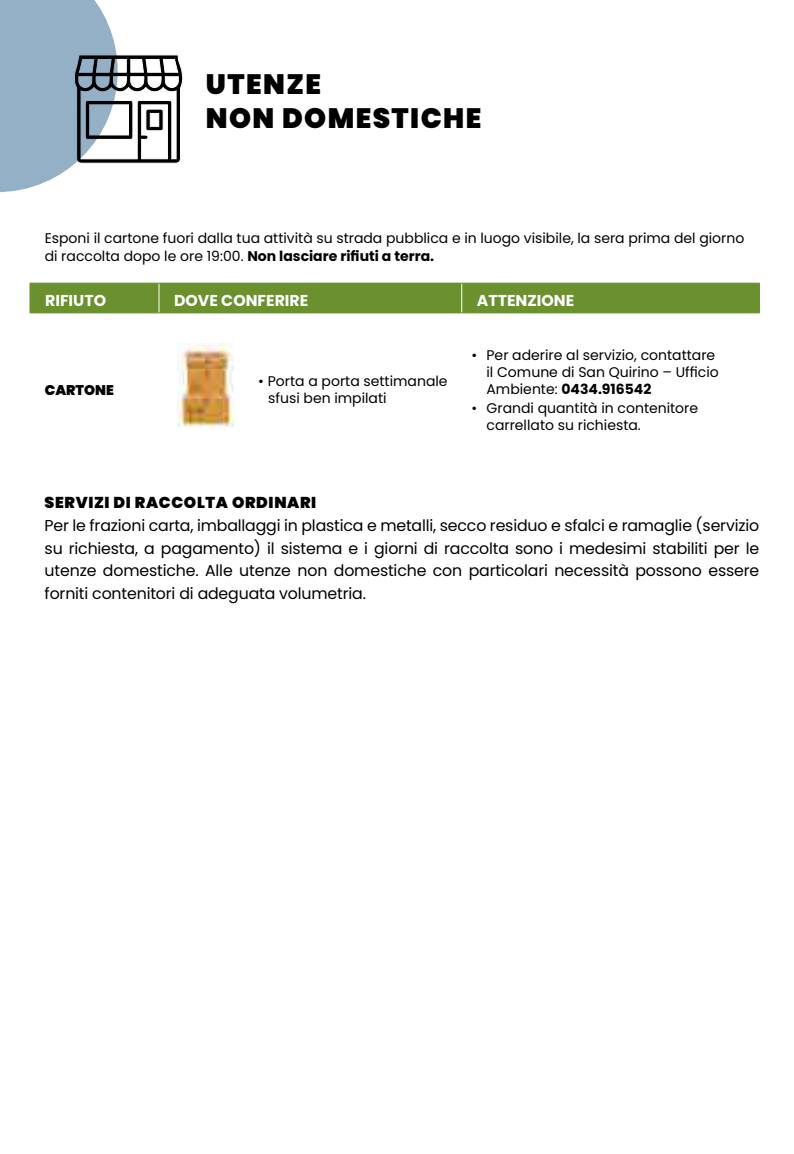
<style>
.page{position:relative;width:794px;height:1154px;background:#fff}
.page>*{position:absolute;margin:0;border:0;box-sizing:border-box;transform-origin:0 0}
.t1{font:900 28px/33.6px "Poppins";letter-spacing:.05em;color:#000}
.t2{font:15.75px/22.8px "Poppins";letter-spacing:-.01em;color:#000;text-align:justify}
.t3{font:700 15.75px "Poppins";color:#fff}
.t4{font:900 15.75px "Poppins";letter-spacing:.04em;color:#000}
.t5{font:14px/16.8px "Poppins";color:#000}
.t6{font:900 14px "Poppins";color:#000}
.s1{font-weight:700}
</style>
<div class="page">
<img style="left:178px;top:344px;width:56px;height:84px">
<div style="left:31px;top:284px;width:728px;height:28px;background:#6a912d"></div>
<div style="left:159px;top:283px;width:303px;height:30px;background:#6a912d"></div>
<hr style="left:159px;top:283px;width:1px;height:30px;background:#fff">
<hr style="left:461px;top:283px;width:1px;height:30px;background:#fff">
<hr style="left:30px;top:283px;width:129px;height:1px;background:#6a912d">
<hr style="left:30px;top:283px;width:1px;height:30px;background:#6a912d">
<hr style="left:159px;top:283px;width:303px;height:1px;background:#6a912d">
<hr style="left:462px;top:283px;width:297px;height:1px;background:#6a912d">
<hr style="left:759px;top:283px;width:1px;height:30px;background:#6a912d">
<hr style="left:30px;top:312px;width:129px;height:1px;background:#6a912d">
<hr style="left:159px;top:312px;width:303px;height:1px;background:#6a912d">
<hr style="left:462px;top:312px;width:297px;height:1px;background:#6a912d">
<svg style="left:0;top:0;width:183px;height:192px"></svg>
<h1 class="t1" style="left:206px;top:67px;width:277px">UTENZE<br>NON DOMESTICHE</h1>
<p class="t5" style="left:45px;top:229px;width:701px;line-height:17.5px">Esponi il cartone fuori dalla tua attività su strada pubblica e in luogo visibile, la sera prima del giorno di raccolta dopo le ore 19:00. <span class="s1">Non lasciare rifiuti a terra.</span></p>
<p class="t3" style="left:45px;top:291px;width:62px">RIFIUTO</p>
<p class="t3" style="left:174px;top:291px;width:136px">DOVE CONFERIRE</p>
<p class="t3" style="left:477px;top:291px;width:99px">ATTENZIONE</p>
<p class="t6" style="left:45px;top:382px;width:71px">CARTONE</p>
<p class="t5" style="left:268px;top:373px;width:181px;text-indent:-10px">• Porta a porta settimanale sfusi ben impilati</p>
<p class="t5" style="left:486px;top:347px;width:234px;text-indent:-15px">• Per aderire al servizio, contattare il Comune di San Quirino – Ufficio<br>Ambiente: <span class="s1">0434.916542</span></p>
<p class="t5" style="left:486px;top:399px;width:213px;text-indent:-15px">• Grandi quantità in contenitore carrellato su richiesta.</p>
<p class="t4" style="left:45px;top:493px;width:273px">SERVIZI DI RACCOLTA ORDINARI</p>
<p class="t2" style="left:45px;top:514px;width:716px">Per le frazioni carta, imballaggi in plastica e metalli, secco residuo e sfalci e ramaglie (servizio su richiesta, a pagamento) il sistema e i giorni di raccolta sono i medesimi stabiliti per le utenze domestiche. Alle utenze non domestiche con particolari necessità possono essere forniti contenitori di adeguata volumetria.</p>
</div>
